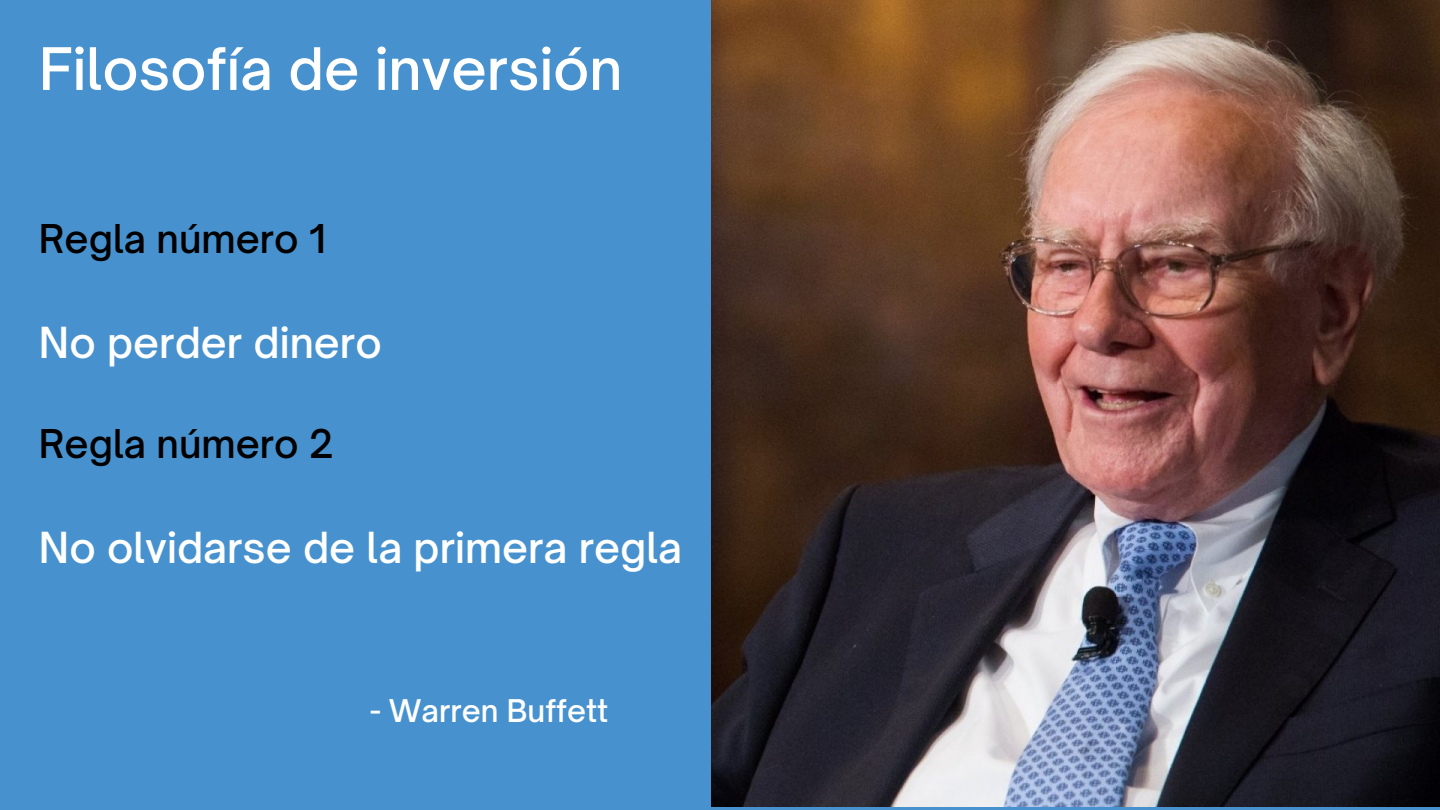
<style>
.page{position:relative;width:1440px;height:810px;background:#4792ce}
.page>*{position:absolute;margin:0;border:0;box-sizing:border-box;transform-origin:0 0}
.t1{font:500 56px "Open Sauce One";color:#fff}
.t2{font:500 41px "Open Sauce One";color:#fff}
.t3{font:500 38px "Open Sauce One";color:#000}
.t4{font:500 30px "Open Sauce One";color:#fff}
</style>
<div class="page">
<img style="left:712px;top:0;width:728px;height:807px">
<p class="t1" style="left:39px;top:34px;width:585px">Filosofía de inversión</p>
<p class="t3" style="left:39px;top:215px;width:288px">Regla número 1</p>
<p class="t2" style="left:39px;top:317px;width:344px">No perder dinero</p>
<p class="t3" style="left:39px;top:420px;width:296px">Regla número 2</p>
<p class="t2" style="left:39px;top:522px;width:645px">No olvidarse de la primera regla</p>
<p class="t4" style="left:370px;top:692px;width:240px">- Warren Buffett</p>
</div>
